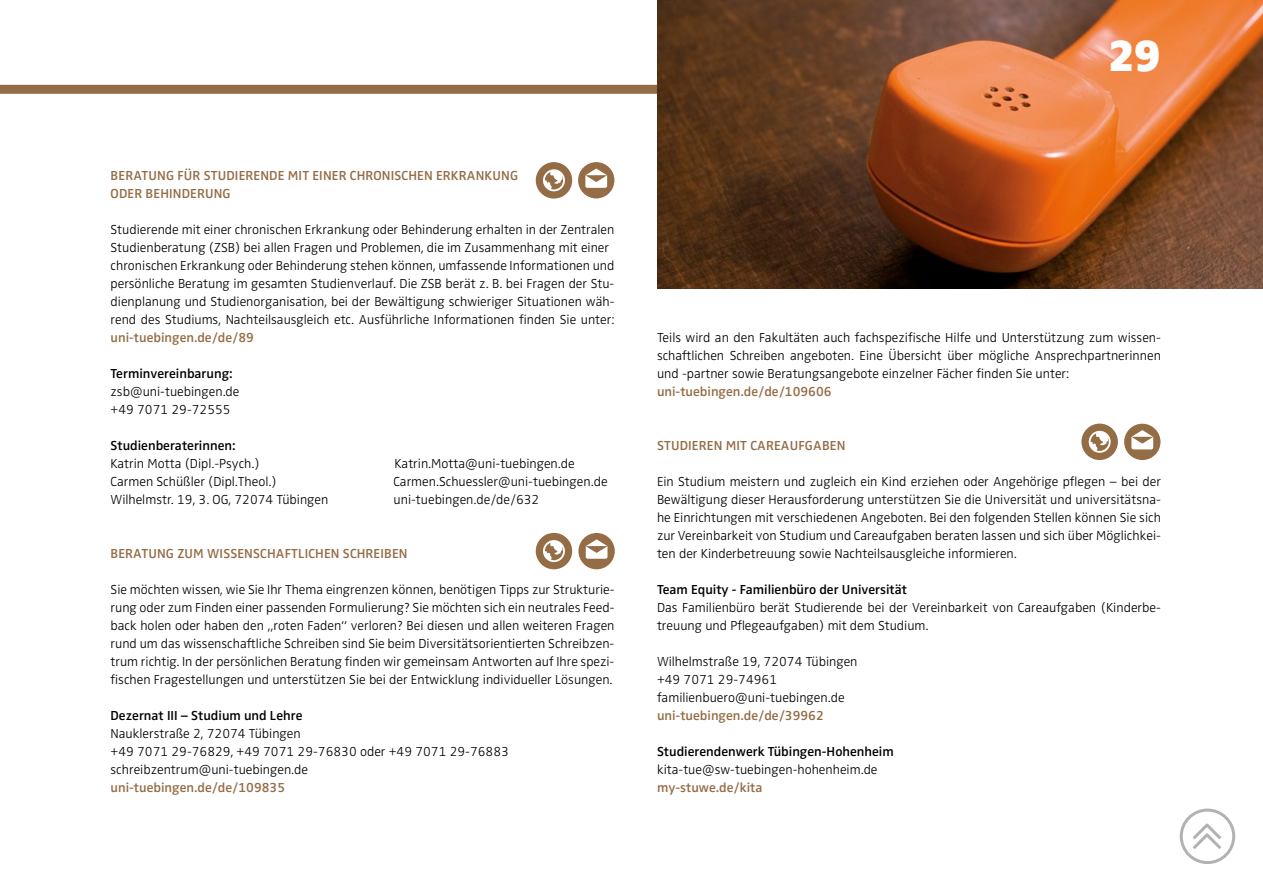
<style>
.page{position:relative;width:1263px;height:893px;background:#fff}
.page>*{position:absolute;margin:0;border:0;box-sizing:border-box;transform-origin:0 0}
.t1{font:900 45px "Zwo OT";color:#fff}
.t2{font:300 13.5px/18px "Zwo OT";color:#000}
.t3{font:600 13.5px/18px "Zwo OT";letter-spacing:.01em;color:#946c45}
.t4{font:600 13.5px "Zwo OT";color:#000}
</style>
<div class="page">
<div style="left:0;top:85px;width:1263px;height:9px;background:#946c45"></div>
<svg style="left:1181px;top:810px;width:53px;height:53px"></svg>
<div style="left:1180px;top:809px;width:55px;height:55px;border:3px solid #b3b2b2;border-radius:50%"></div>
<svg style="left:1189px;top:820px;width:35px;height:32px"></svg>
<svg style="left:578px;top:162px;width:36px;height:36px"></svg>
<svg style="left:578px;top:533px;width:37px;height:36px"></svg>
<svg style="left:536px;top:533px;width:36px;height:36px"></svg>
<svg style="left:1124px;top:424px;width:36px;height:36px"></svg>
<svg style="left:1081px;top:424px;width:37px;height:36px"></svg>
<img style="left:657px;top:0;width:606px;height:288px">
<svg style="left:536px;top:162px;width:36px;height:37px"></svg>
<p class="t3" style="left:111px;top:167px;width:409px">BERATUNG FÜR STUDIERENDE MIT EINER CHRONISCHEN ERKRANKUNG<br>ODER BEHINDERUNG</p>
<p class="t2" style="left:111px;top:221px;width:505px">Studierende mit einer chronischen Erkrankung oder Behinderung erhalten in der Zentralen Studienberatung (ZSB) bei allen Fragen und Problemen, die im Zusammenhang mit einer chronischen Erkrankung oder Behinderung stehen können, umfassende Informationen und persönliche Beratung im gesamten Studienverlauf. Die ZSB berät z. B. bei Fragen der Stu&shy;dienplanung und Studienorganisation, bei der Bewältigung schwieriger Situationen wäh&shy;rend des Studiums, Nachteilsausgleich etc. Ausführliche Informationen finden Sie unter:</p>
<p class="t3" style="left:111px;top:329px;width:145px">uni-tuebingen.de/de/89</p>
<p class="t4" style="left:111px;top:366px;width:123px">Terminvereinbarung:</p>
<p class="t2" style="left:111px;top:383px;width:130px">zsb@uni-tuebingen.de +49 7071 29-72555</p>
<p class="t4" style="left:111px;top:438px;width:126px">Studienberaterinnen:</p>
<p class="t2" style="left:111px;top:455px;width:151px">Katrin Motta (Dipl.-Psych.)</p>
<p class="t2" style="left:395px;top:455px;width:182px">Katrin.Motta@uni-tuebingen.de</p>
<p class="t2" style="left:111px;top:473px;width:168px">Carmen Schüßler (Dipl.Theol.)</p>
<p class="t2" style="left:393px;top:473px;width:216px">Carmen.Schuessler@uni-tuebingen.de</p>
<p class="t2" style="left:111px;top:491px;width:219px">Wilhelmstr. 19, 3. OG, 72074 Tübingen</p>
<p class="t2" style="left:394px;top:491px;width:147px">uni-tuebingen.de/de/632</p>
<p class="t3" style="left:111px;top:545px;width:299px">BERATUNG ZUM WISSENSCHAFTLICHEN SCHREIBEN</p>
<p class="t2" style="left:111px;top:581px;width:505px;text-align:justify">Sie möchten wissen, wie Sie Ihr Thema eingrenzen können, benötigen Tipps zur Strukturie&shy;rung oder zum Finden einer passenden Formulierung? Sie möchten sich ein neutrales Feed&shy;back holen oder haben den „roten Faden“ verloren? Bei diesen und allen weiteren Fragen rund um das wissenschaftliche Schreiben sind Sie beim Diversitätsorientierten Schreibzen&shy;trum richtig. In der persönlichen Beratung finden wir gemeinsam Antworten auf Ihre spezi&shy;fischen Fragestellungen und unterstützen Sie bei der Entwicklung individueller Lösungen.</p>
<p class="t4" style="left:111px;top:708px;width:193px">Dezernat III – Studium und Lehre</p>
<p class="t2" style="left:111px;top:725px;width:400px">Nauklerstraße 2, 72074 Tübingen<br>+49 7071 29-76829, +49 7071 29-76830 oder +49 7071 29-76883 schreibzentrum@uni-tuebingen.de</p>
<p class="t3" style="left:111px;top:779px;width:176px">uni-tuebingen.de/de/109835</p>
<h1 class="t1" style="left:1109px;top:29px;width:53px">29</h1>
<p class="t2" style="left:657px;top:329px;width:505px;text-align:justify">Teils wird an den Fakultäten auch fachspezifische Hilfe und Unterstützung zum wissen&shy;schaftlichen Schreiben angeboten. Eine Übersicht über mögliche Ansprechpartnerinnen und -partner sowie Beratungsangebote einzelner Fächer finden Sie unter:</p>
<p class="t3" style="left:657px;top:383px;width:176px">uni-tuebingen.de/de/109606</p>
<p class="t3" style="left:657px;top:437px;width:190px">STUDIEREN MIT CAREAUFGABEN</p>
<p class="t2" style="left:657px;top:473px;width:505px;text-align:justify">Ein Studium meistern und zugleich ein Kind erziehen oder Angehörige pflegen – bei der Bewältigung dieser Herausforderung unterstützen Sie die Universität und universitätsna&shy;he Einrichtungen mit verschiedenen Angeboten. Bei den folgenden Stellen können Sie sich zur Vereinbarkeit von Studium und Careaufgaben beraten lassen und sich über Möglichkei&shy;ten der Kinderbetreuung sowie Nachteilsausgleiche informieren.</p>
<p class="t4" style="left:657px;top:582px;width:251px">Team Equity - Familienbüro der Universität</p>
<p class="t2" style="left:657px;top:599px;width:505px">Das Familienbüro berät Studierende bei der Vereinbarkeit von Careaufgaben (Kinderbe&shy;treuung und Pflegeaufgaben) mit dem Studium.</p>
<p class="t2" style="left:657px;top:653px;width:202px">Wilhelmstraße 19, 72074 Tübingen +49 7071 29-74961 familienbuero@uni-tuebingen.de</p>
<p class="t3" style="left:657px;top:707px;width:168px">uni-tuebingen.de/de/39962</p>
<p class="t4" style="left:657px;top:744px;width:238px">Studierendenwerk Tübingen-Hohenheim</p>
<p class="t2" style="left:657px;top:761px;width:222px">kita-tue@sw-tuebingen-hohenheim.de</p>
<p class="t3" style="left:657px;top:779px;width:107px">my-stuwe.de/kita</p>
</div>
